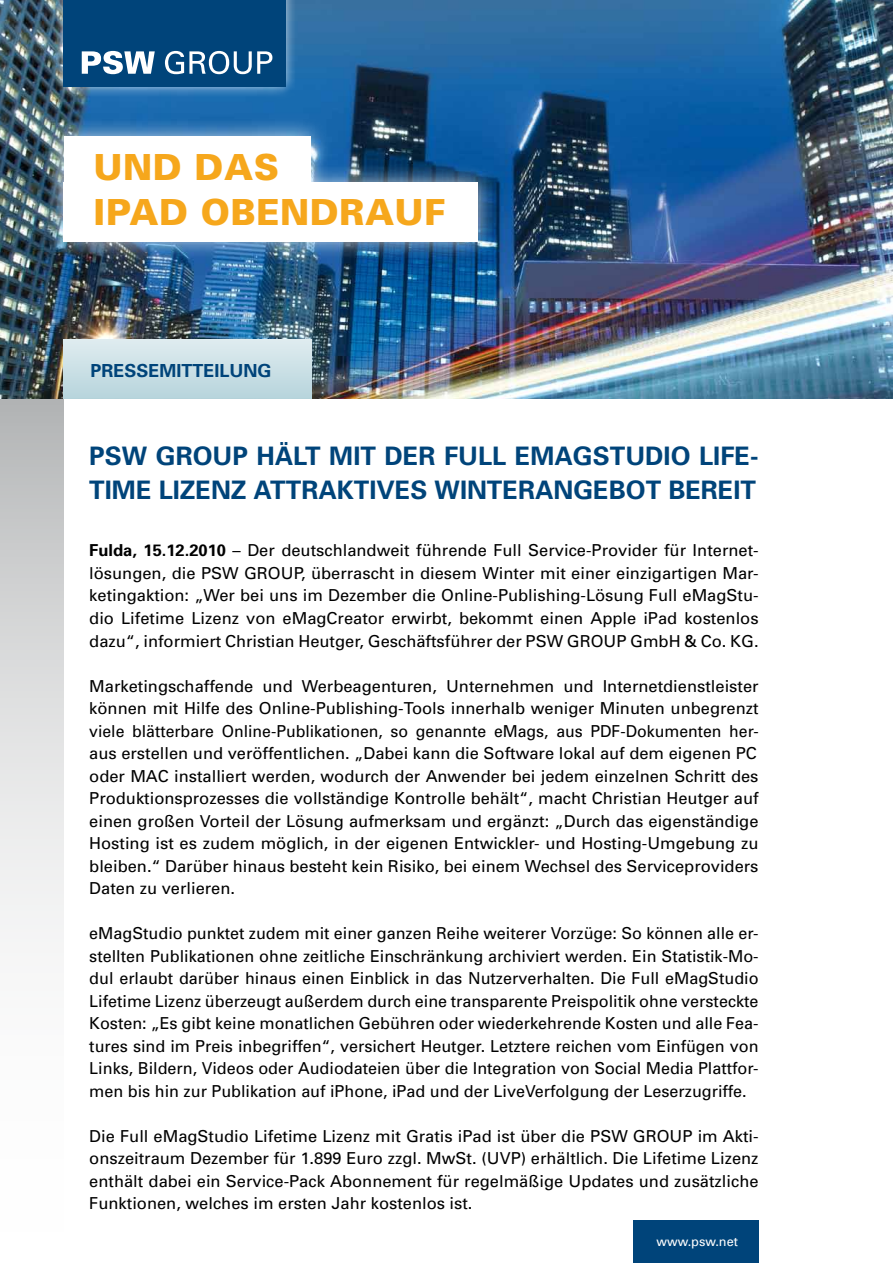
<style>
.page{position:relative;width:893px;height:1263px;background:#fff}
.page>*{position:absolute;margin:0;border:0;box-sizing:border-box;transform-origin:0 0}
.t1{font:900 36px/45px "Univers";letter-spacing:.015em;color:#f6a71c}
.t2{font:700 25.5px "Univers";color:#00447a}
.t3{font:700 18px "Univers";color:#00447a}
.t4{font:16.5px/22.5px "Univers";color:#000;text-align:justify}
.t5{font:12.75px "Univers";color:#fff}
.s1{font-weight:700}
</style>
<div class="page">
<div style="left:0;top:398px;width:64px;height:865px;background:linear-gradient(to bottom,#bec0c1,#fff)"></div>
<img style="left:0;top:0;width:893px;height:398px">
<div style="left:64px;top:339px;width:248px;height:59px;background:linear-gradient(to bottom,#e0ecf0,#b7d4dc)"></div>
<div style="left:51px;top:0;width:246px;height:99px;background:#fff;opacity:.75"></div>
<div style="left:63px;top:0;width:223px;height:87px;background:#00447a"></div>
<svg style="left:82px;top:51px;width:73px;height:23px"></svg>
<svg style="left:165px;top:51px;width:107px;height:23px"></svg>
<div style="left:43px;top:116px;width:287px;height:99px;background:#fff;opacity:.75"></div>
<div style="left:64px;top:136px;width:247px;height:60px;background:#fff"></div>
<div style="left:43px;top:162px;width:454px;height:99px;background:#fff;opacity:.75"></div>
<div style="left:64px;top:183px;width:414px;height:59px;background:#fff"></div>
<div style="left:634px;top:1220px;width:125px;height:43px;background:#00447a"></div>
<h1 class="t1" style="left:94px;top:145px;width:354px">UND DAS<br>IPAD OBENDRAUF</h1>
<p class="t3" style="left:90px;top:360px;width:183px">PRESSEMITTEILUNG</p>
<h2 class="t2" style="left:89px;top:440px;width:256px">PSW GROUP HÄLT MIT</h2>
<h2 class="t2" style="left:384px;top:440px;width:90px">DER FULL</h2>
<h2 class="t2" style="left:515px;top:440px;width:245px">EMAGSTU DIO LIFE-</h2>
<h2 class="t2" style="left:89px;top:475px;width:17px">TIME</h2>
<h2 class="t2" style="left:159px;top:475px;width:129px">LIZENZ ATTR</h2>
<h2 class="t2" style="left:318px;top:475px;width:158px">AKTIVES WINTER</h2>
<h2 class="t2" style="left:535px;top:475px;width:37px">ANGE</h2>
<h2 class="t2" style="left:609px;top:475px;width:92px">BOT BEREIT</h2>
<p class="t4" style="left:89px;top:539px;width:671px"><span class="s1">FULDA, 15.12.2010</span> – Der deutschlandweit führende Full Service-Provider für Internet&shy;lösungen, die PSW GROUP, überrascht in diesem Winter mit einer einzigartigen Mar&shy;ketingaktion: „Wer bei uns im Dezember die Online-Publishing-Lösung Full eMagStu&shy;dio Lifetime Lizenz von eMagCreator erwirbt, bekommt einen Apple iPad kostenlos dazu“, informiert Christian Heutger, Geschäftsführer der PSW GROUP GmbH &amp; Co. KG.</p>
<p class="t4" style="left:89px;top:675px;width:671px">Marketingschaffende und Werbeagenturen, Unternehmen und Internetdienstleister können mit Hilfe des Online-Publishing-Tools innerhalb weniger Minuten unbegrenzt viele blätterbare Online-Publikationen, so genannte eMags, aus PDF-Dokumenten her&shy;aus erstellen und veröffentlichen. „Dabei kann die Software lokal auf dem eigenen PC oder MAC installiert werden, wodurch der Anwender bei jedem einzelnen Schritt des Produktionsprozesses die vollständige Kontrolle behält“, macht Christian Heutger auf einen großen Vorteil der Lösung aufmerksam und ergänzt: „Durch das eigenständige Hosting ist es zudem möglich, in der eigenen Entwickler- und Hosting-Umgebung zu bleiben.“ Darüber hinaus besteht kein Risiko, bei einem Wechsel des Serviceproviders Daten zu verlieren.</p>
<p class="t4" style="left:89px;top:922px;width:671px">eMagStudio punktet zudem mit einer ganzen Reihe weiterer Vorzüge: So können alle er&shy;stellten Publikationen ohne zeitliche Einschränkung archiviert werden. Ein Statistik-Mo&shy;dul erlaubt darüber hinaus einen Einblick in das Nutzerverhalten. Die Full eMagStudio Lifetime Lizenz überzeugt außerdem durch eine transparente Preispolitik ohne versteckte Kosten: „Es gibt keine monatlichen Gebühren oder wiederkehrende Kosten und alle Fea&shy;tures sind im Preis inbegriffen“, versichert Heutger. Letztere reichen vom Einfügen von Links, Bildern, Videos oder Audiodateien über die Integration von Social Media Plattfor&shy;men bis hin zur Publikation auf iPhone, iPad und der LiveVerfolgung der Leserzugriffe.</p>
<p class="t4" style="left:89px;top:1124px;width:671px">Die Full eMagStudio Lifetime Lizenz mit Gratis iPad ist über die PSW GROUP im Akti&shy;onszeitraum Dezember für 1.899 Euro zzgl. MwSt. (UVP) erhältlich. Die Lifetime Lizenz enthält dabei ein Service-Pack Abonnement für regelmäßige Updates und zusätzliche Funktionen, welches im ersten Jahr kostenlos ist.</p>
<p class="t5" style="left:657px;top:1234px;width:83px">www.psw.net</p>
</div>
